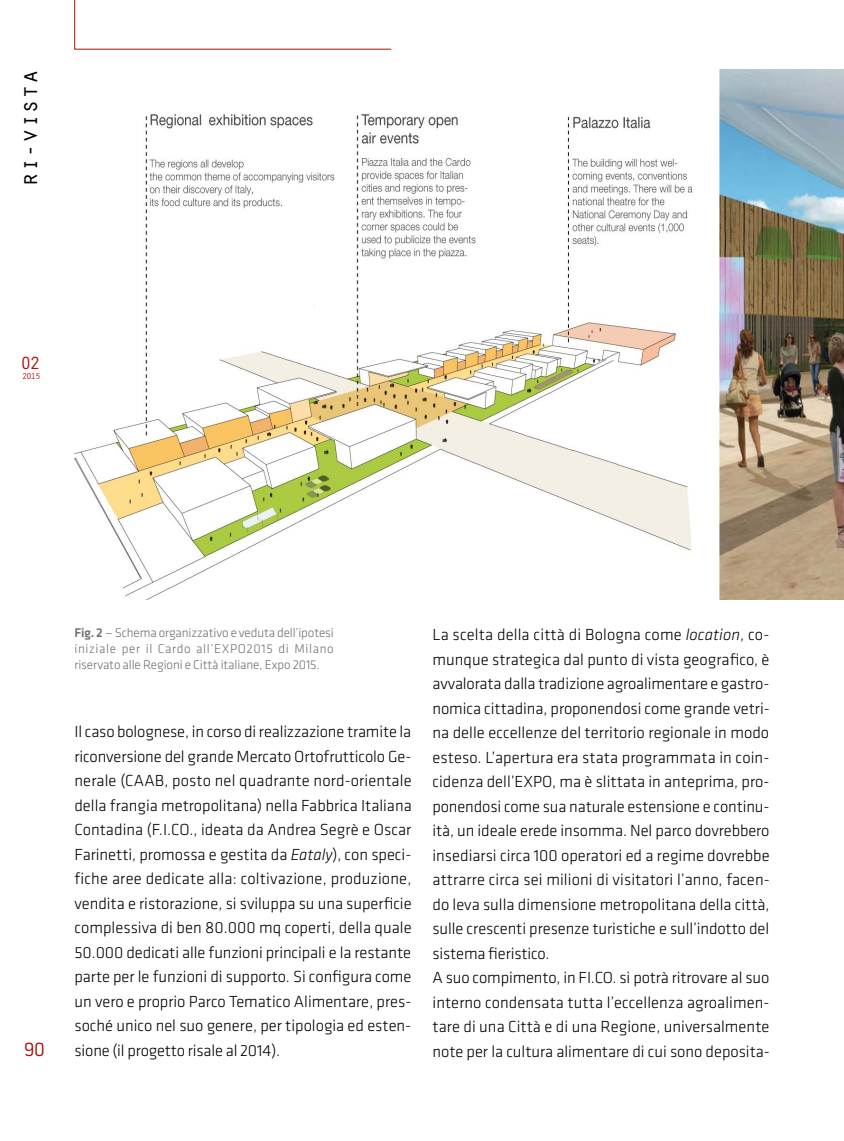
<style>
.page{position:relative;width:844px;height:1141px;background:#fff}
.page>*{position:absolute;margin:0;border:0;box-sizing:border-box;transform-origin:0 0}
.t1{font:24.5px "Orator";color:#000}
.t2{font:300 21px "Conduit ITC";color:#ae0f0a}
.t3{font:18.38px "Orator";color:#ae0f0a}
.t4{font:300 16.62px/24.5px "Klavika";color:#000;text-align:justify}
.t5{font:300 13.12px/15.8px "Klavika";letter-spacing:-.01em;color:#706f6f;text-align:justify}
.t6{font:8.75px "Orator";color:#ae0f0a}
.s1{font-weight:500}
.s2{font-style:italic}
</style>
<div class="page">
<svg style="left:74px;top:0;width:317px;height:50px"></svg>
<img style="left:74px;top:69px;width:769px;height:530px">
<h1 class="t1" style="left:11px;top:187px;width:119px;rotate:-90deg">ri-vista</h1>
<p class="t3" style="left:20px;top:349px;width:22px">02</p>
<p class="t6" style="left:22px;top:370px;width:20px">2015</p>
<p class="t2" style="left:24px;top:1038px;width:23px">90</p>
<p class="t5" style="left:74px;top:625px;width:261px"><span class="s1">Fig. 2</span> — Schema organizzativo e veduta dell’ipotesi iniziale per il Cardo all’EXPO2015 di Milano riservato alle Regioni e Città italiane, Expo 2015.</p>
<p class="t4" style="left:74px;top:720px;width:339px">Il caso bolognese, in corso di realizzazione tramite la riconversione del grande Mercato Ortofrutticolo Ge&shy;nerale (CAAB, posto nel quadrante nord-orientale della frangia metropolitana) nella Fabbrica Italiana Contadina (F.I.CO., ideata da Andrea Segrè e Oscar Farinetti, promossa e gestita da <span class="s2">Eataly</span>), con speci&shy;fiche aree dedicate alla: coltivazione, produzione, vendita e ristorazione, si sviluppa su una superficie complessiva di ben 80.000 mq coperti, della quale 50.000 dedicati alle funzioni principali e la restante parte per le funzioni di supporto. Si configura come un vero e proprio Parco Tematico Alimentare, pres&shy;soché unico nel suo genere, per tipologia ed esten&shy;sione (il progetto risale al 2014).</p>
<p class="t4" style="left:432px;top:623px;width:339px;text-align:left">La scelta della città di Bologna come <span class="s2">location</span>, co&shy;munque strategica dal punto di vista geografico, è avvalorata dalla tradizione agroalimentare e gastro&shy;nomica cittadina, proponendosi come grande vetri&shy;na delle eccellenze del territorio regionale in modo esteso. L’apertura era stata programmata in coin&shy;cidenza dell’EXPO, ma è slittata in anteprima, pro&shy;ponendosi come sua naturale estensione e continu&shy;ità, un ideale erede insomma. Nel parco dovrebbero insediarsi circa 100 operatori ed a regime dovrebbe attrarre circa sei milioni di visitatori l’anno, facen&shy;do leva sulla dimensione metropolitana della città, sulle crescenti presenze turistiche e sull’indotto del sistema fieristico.<br>A suo compimento, in FI.CO. si potrà ritrovare al suo interno condensata tutta l’eccellenza agroalimen&shy;tare di una Città e di una Regione, universalmente note per la cultura alimentare di cui sono deposita-</p>
</div>
